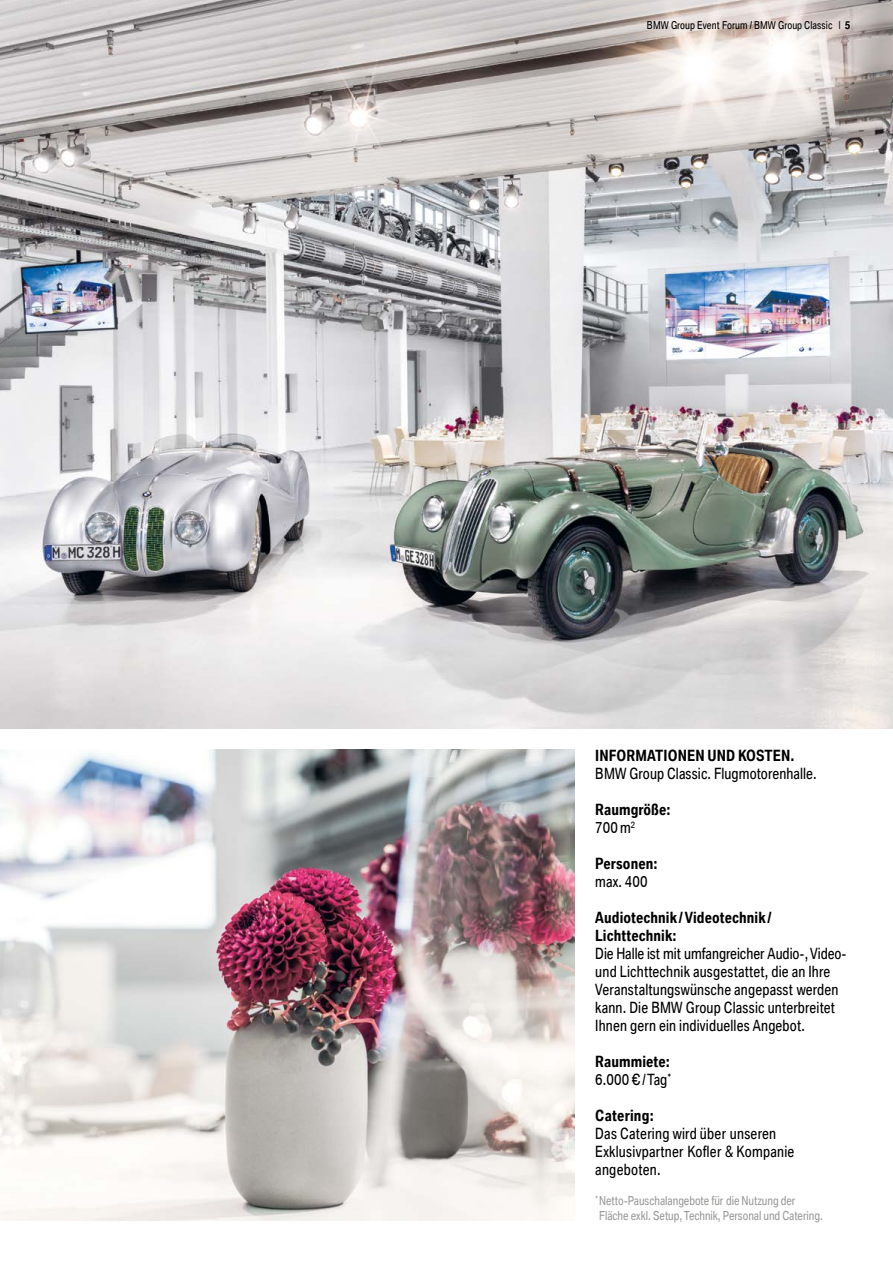
<style>
.page{position:relative;width:893px;height:1263px;background:#fff}
.page>*{position:absolute;margin:0;border:0;box-sizing:border-box;transform-origin:0 0}
.t1{font:15px/18px "BMW Group Condensed";letter-spacing:.005em;color:#000}
.t2{font:700 15px/18px "BMW Group Condensed";color:#000}
.t3{font:12px/15px "BMW Group Condensed";letter-spacing:-.01em;color:#9d9d9c}
.t4{font:10.5px "BMW Group Condensed";color:#000}
.s1{font-weight:700}
.s2{font-weight:400}
</style>
<div class="page">
<img style="left:0;top:749px;width:574px;height:471px">
<img style="left:0;top:0;width:893px;height:728px">
<p class="t4" style="left:647px;top:19px;width:205px">BMW Group Event Forum / BMW Group Classic | <span class="s1">5</span></p>
<p class="t2" style="left:595px;top:746px;width:201px">INFORMATIONEN UND KOSTEN.</p>
<p class="t1" style="left:595px;top:764px;width:223px">BMW Group Classic. Flugmotorenhalle.</p>
<p class="t2" style="left:595px;top:800px;width:77px">Raumgröße:<br><span class="s2">700m</span><sup>2</sup></p>
<p class="t2" style="left:595px;top:854px;width:64px">Personen:</p>
<p class="t1" style="left:595px;top:872px;width:54px">max. 400</p>
<p class="t2" style="left:595px;top:908px;width:178px">Audiotechnik /Videotechnik /<br>Lichttechnik:</p>
<p class="t1" style="left:595px;top:944px;width:253px">Die Halle ist mit umfangreicher Audio-, Video&shy;und Lichttechnik ausgestattet, die an Ihre Veranstaltungswünsche angepasst werden kann. Die BMW Group Classic unterbreitet Ihnen gern ein individuelles Angebot.</p>
<p class="t2" style="left:595px;top:1052px;width:78px">Raummiete:<br><span class="s2">6.000€/Tag</span><sup>*</sup></p>
<p class="t2" style="left:595px;top:1106px;width:60px">Catering:</p>
<p class="t1" style="left:595px;top:1124px;width:201px">Das Catering wird über unseren<br>Exklusivpartner Kofler &amp; Kompanie angeboten.</p>
<p class="t3" style="left:599px;top:1193px;width:225px;text-indent:-4px"><sup>*</sup> Netto-Pauschalangebote für die Nutzung der<br>Fläche exkl. Setup, Technik, Personal und Catering.</p>
</div>
